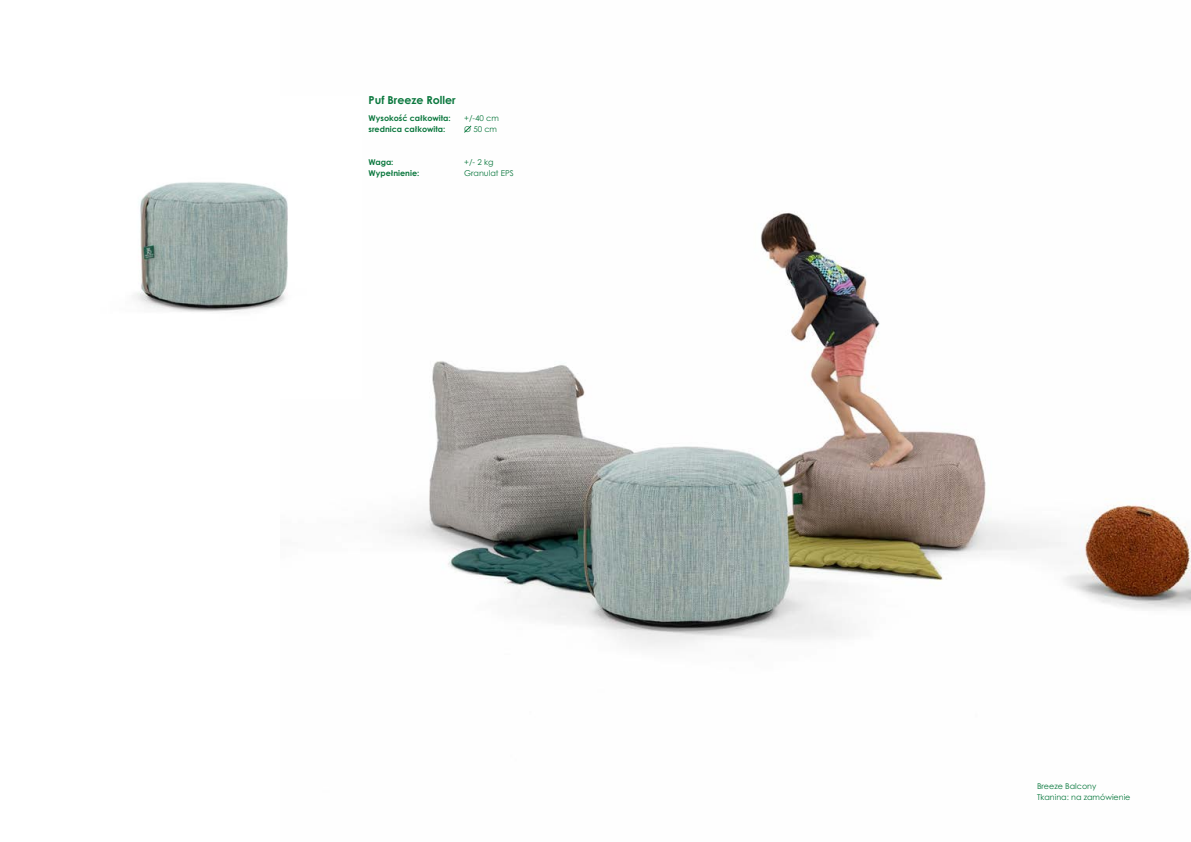
<style>
.page{position:relative;width:1191px;height:842px;background:#fff}
.page>*{position:absolute;margin:0;border:0;box-sizing:border-box;transform-origin:0 0}
.t1{font:700 11px "Century Gothic Pro";color:#0a773d}
.t2{font:700 8px/11px "Century Gothic Pro";color:#0a773d}
.t3{font:8px/11px "Century Gothic Pro";color:#08783d}
.t4{font:8px/11px "Century Gothic Pro";color:#0a773d}
</style>
<div class="page">
<img style="left:391px;top:212px;width:800px;height:435px">
<img style="left:135px;top:182px;width:153px;height:130px">
<svg style="left:464px;top:125px;width:8px;height:8px"></svg>
<h1 class="t1" style="left:369px;top:93px;width:88px">Puf Breeze Roller</h1>
<p class="t2" style="left:369px;top:113px;width:84px">Wysokość całkowita: srednica całkowita:</p>
<p class="t2" style="left:369px;top:157px;width:52px">Waga:<br>Wypełnienie:</p>
<p class="t4" style="left:464px;top:113px;width:36px">+/-40 cm<br>O 50 cm</p>
<p class="t4" style="left:464px;top:157px;width:51px">+/- 2 kg<br>Granulat EPS</p>
<p class="t3" style="left:1037px;top:780px;width:95px">Breeze Balcony<br>Tkanina: na zamówienie</p>
</div>
